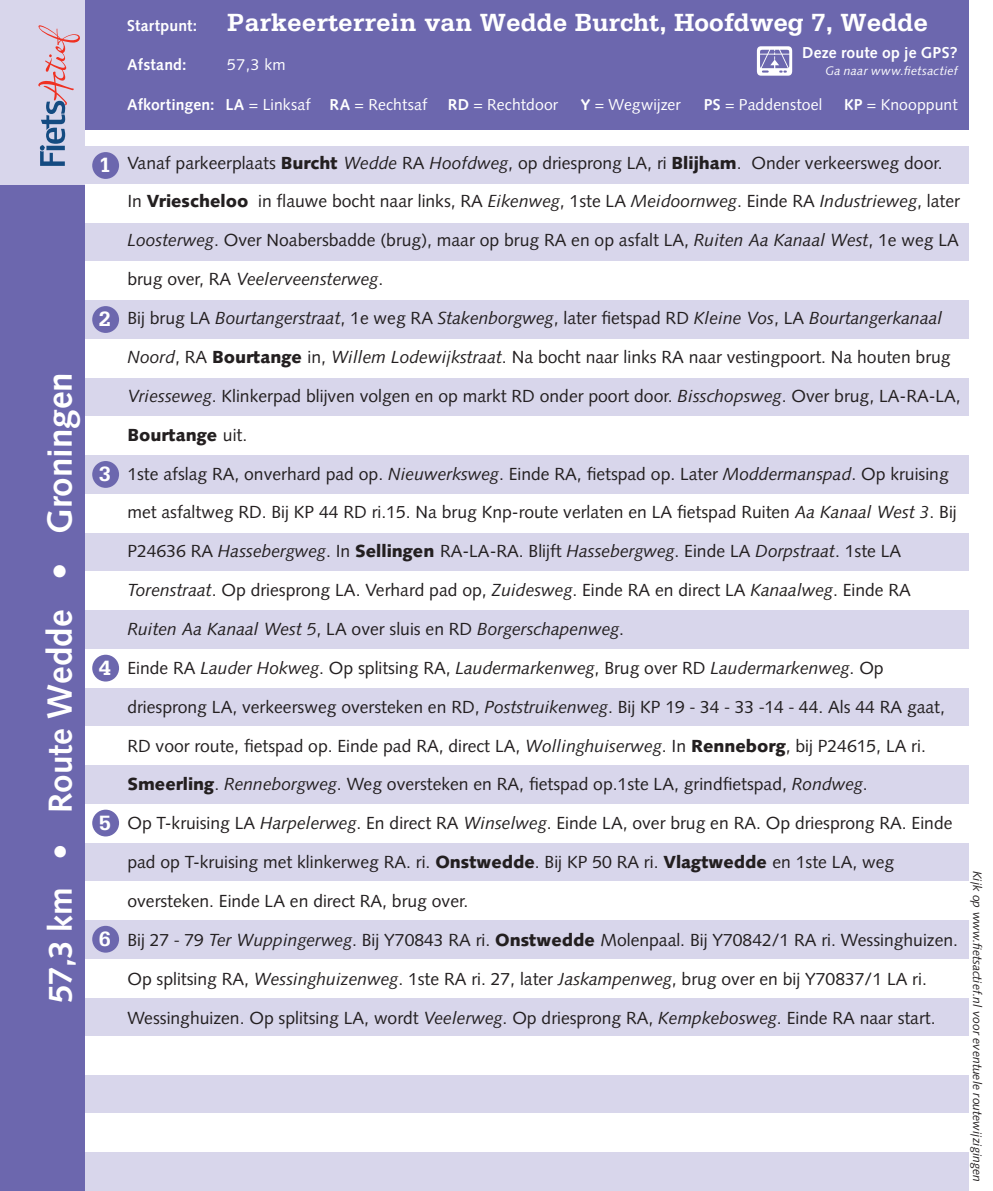
<style>
.page{position:relative;width:993px;height:1191px;background:#fff}
.page>*{position:absolute;margin:0;border:0;box-sizing:border-box;transform-origin:0 0}
.t1{font:700 35px "Syntax LT Std";color:#fff}
.t2{font:700 26.25px "Serifa Std";color:#fff}
.t3{font:700 21.88px "Serifa Std";color:#fff}
.t4{font:17.5px "Syntax LT Std";color:#231f20}
.t5{font:italic 17.5px "Syntax LT Std";color:#231f20}
.t6{font:900 17.5px "Syntax LT Std";color:#231f20}
.t7{font:15.75px "Syntax LT Std";letter-spacing:.005em;color:#fff}
.t8{font:700 15.75px "Syntax LT Std";letter-spacing:.015em;color:#fff}
.t9{font:italic 12.25px "Syntax LT Std";color:#231f20}
.t10{font:italic 12.25px "Syntax LT Std";letter-spacing:.025em;color:#fff}
.s1{font-size:33.25px}
.s2{font-weight:900;font-size:33.25px}
.s3{font-family:"Syntax LT Std";font-size:15.75px}
.s4{font-weight:700}
.s5{font-weight:900}
.s6{font-style:italic}
.s7{font-style:normal}
.s8{font-weight:400}
.s9{font-family:"Myriad Pro"}
</style>
<div class="page">
<div style="left:25px;top:0;width:943px;height:132px;background:#6c67ae"></div>
<div style="left:25px;top:223px;width:943px;height:38px;background:#d8d6eb"></div>
<div style="left:25px;top:300px;width:943px;height:39px;background:#d8d6eb"></div>
<div style="left:25px;top:377px;width:943px;height:39px;background:#d8d6eb"></div>
<div style="left:25px;top:455px;width:943px;height:39px;background:#d8d6eb"></div>
<div style="left:25px;top:532px;width:943px;height:39px;background:#d8d6eb"></div>
<div style="left:25px;top:610px;width:943px;height:38px;background:#d8d6eb"></div>
<div style="left:25px;top:687px;width:943px;height:39px;background:#d8d6eb"></div>
<div style="left:25px;top:765px;width:943px;height:38px;background:#d8d6eb"></div>
<div style="left:25px;top:842px;width:943px;height:39px;background:#d8d6eb"></div>
<div style="left:25px;top:920px;width:943px;height:38px;background:#d8d6eb"></div>
<div style="left:25px;top:997px;width:943px;height:39px;background:#d8d6eb"></div>
<div style="left:25px;top:1074px;width:943px;height:39px;background:#d8d6eb"></div>
<div style="left:25px;top:1152px;width:943px;height:39px;background:#d8d6eb"></div>
<div style="left:25px;top:145px;width:943px;height:39px;background:#d8d6eb"></div>
<div style="left:25px;top:130px;width:943px;height:15px;background:#fff"></div>
<div style="left:92px;top:152px;width:27px;height:27px;background:#6c67ae;border-radius:50%"></div>
<div style="left:92px;top:306px;width:27px;height:27px;background:#6c67ae;border-radius:50%"></div>
<div style="left:92px;top:461px;width:27px;height:27px;background:#6c67ae;border-radius:50%"></div>
<div style="left:92px;top:654px;width:27px;height:27px;background:#6c67ae;border-radius:50%"></div>
<div style="left:92px;top:809px;width:27px;height:27px;background:#6c67ae;border-radius:50%"></div>
<div style="left:92px;top:925px;width:27px;height:27px;background:#6c67ae;border-radius:50%"></div>
<div style="left:0;top:185px;width:84px;height:1005px;background:#6c67ae"></div>
<div style="left:0;top:0;width:84px;height:185px;background:#d8d6eb"></div>
<svg style="left:38px;top:25px;width:42px;height:141px"></svg>
<svg style="left:756px;top:46px;width:35px;height:30px"></svg>
<h1 class="t1" style="left:40px;top:1003px;width:632px;rotate:-90deg"><span class="s1">57,3 km</span> <span class="s2">•</span> <span class="s1">Route</span> Wedde • Groningen</h1>
<p class="t3" style="left:99px;top:152px;width:14px">1</p>
<p class="t3" style="left:99px;top:306px;width:14px">2</p>
<p class="t3" style="left:99px;top:461px;width:14px">3</p>
<p class="t3" style="left:99px;top:654px;width:14px">4</p>
<p class="t3" style="left:99px;top:809px;width:14px">5</p>
<p class="t3" style="left:99px;top:925px;width:14px">6</p>
<h2 class="t2" style="left:127px;top:7px;width:802px"><span class="s3">Startpunt:</span> Parkeerterrein van Wedde Burcht, Hoofdweg 7, Wedde</h2>
<p class="t8" style="left:127px;top:56px;width:61px">Afstand:</p>
<p class="t7" style="left:227px;top:55px;width:60px">57,3 km</p>
<p class="t7" style="left:127px;top:95px;width:301px"><span class="s4">Afkortingen: LA</span> = Linksaf <span class="s4">RA</span> = Rechtsaf</p>
<p class="t7" style="left:447px;top:95px;width:112px"><span class="s4">RD</span> = Rechtdoor</p>
<p class="t7" style="left:580px;top:95px;width:101px"><span class="s4">Y</span> = Wegwijzer</p>
<p class="t7" style="left:703px;top:95px;width:120px"><span class="s4">PS</span> = Paddenstoel</p>
<p class="t7" style="left:843px;top:95px;width:115px"><span class="s4">KP</span> = Knooppunt</p>
<p class="t8" style="left:801px;top:43px;width:157px">Deze route op je GPS?</p>
<p class="t10" style="left:825px;top:64px;width:134px">Ga naar www.fietsactief</p>
<p class="t4" style="left:127px;top:152px;width:816px">Vanaf parkeerplaats <span class="s5">Burcht</span> <span class="s6">Wedde</span> RA <span class="s6">Hoofdweg</span>, op driesprong LA, ri <span class="s5">Blijham</span>. Onder verkeersweg door.</p>
<p class="t4" style="left:127px;top:191px;width:833px">In <span class="s5">Vriescheloo</span> in flauwe bocht naar links, RA <span class="s6">Eikenweg</span>, 1ste LA <span class="s6">Meidoornweg</span>. Einde RA <span class="s6">Industrieweg</span>, later</p>
<p class="t4" style="left:127px;top:230px;width:832px"><span class="s6">Loosterweg</span>. Over Noabersbadde (brug), maar op brug RA en op asfalt LA, <span class="s6">Ruiten Aa Kanaal West</span>, 1e weg LA</p>
<p class="t5" style="left:127px;top:269px;width:257px"><span class="s7">brug over, RA</span> Veelerveensterweg<span class="s7">.</span></p>
<p class="t5" style="left:127px;top:308px;width:816px"><span class="s7">Bij brug LA</span> Bourtangerstraat<span class="s7">, 1e weg RA</span> Stakenborgweg<span class="s7">, later fietspad RD</span> Kleine Vos<span class="s7">, LA</span> Bourtangerkanaal</p>
<p class="t4" style="left:127px;top:346px;width:824px"><span class="s6">Noord</span>, RA <span class="s5">Bourtange</span> in, <span class="s6">Willem Lodewijkstraat</span>. Na bocht naar links RA naar vestingpoort. Na houten brug</p>
<p class="t4" style="left:127px;top:385px;width:834px"><span class="s6">Vriesseweg</span>. Klinkerpad blijven volgen en op markt RD onder poort door. <span class="s6">Bisschopsweg</span>. Over brug, LA-RA-LA,</p>
<p class="t6" style="left:127px;top:424px;width:121px">Bourtange <span class="s8">uit.</span></p>
<p class="t4" style="left:127px;top:463px;width:822px">1ste afslag RA, onverhard pad op. <span class="s6">Nieuwerksweg</span>. Einde RA, fietspad op. Later <span class="s6">Moddermanspad</span>. Op kruising</p>
<p class="t4" style="left:127px;top:502px;width:830px">met asfaltweg RD. Bij KP 44 RD ri.15. Na brug Knp-route verlaten en LA fietspad Ruiten <span class="s6">Aa Kanaal West 3</span>. Bij</p>
<p class="t4" style="left:127px;top:541px;width:775px">P24636 RA <span class="s6">Hassebergweg</span>. In <span class="s5">Sellingen</span> RA-LA-RA. Blijft <span class="s6">Hassebergweg</span>. Einde LA <span class="s6">Dorpstraat</span>. 1ste LA</p>
<p class="t4" style="left:127px;top:579px;width:784px"><span class="s6">Torenstraat</span>. Op driesprong LA. Verhard pad op, <span class="s6">Zuidesweg</span>. Einde RA en direct LA <span class="s6">Kanaalweg</span>. Einde RA</p>
<p class="t5" style="left:127px;top:618px;width:498px">Ruiten Aa Kanaal West 5<span class="s7">, LA over sluis en RD</span> Borgerschapenweg<span class="s7">.</span></p>
<p class="t5" style="left:127px;top:657px;width:757px"><span class="s7">Einde RA</span> Lauder Hokweg<span class="s7">. Op splitsing RA,</span> Laudermarkenweg<span class="s7">, Brug over RD</span> Laudermarkenweg<span class="s7">. Op</span></p>
<p class="t4" style="left:127px;top:696px;width:818px">driesprong LA, verkeersweg oversteken en RD, <span class="s6">Poststruikenweg</span>. Bij KP 19 <span class="s9">-</span> 34 <span class="s9">-</span> 33 <span class="s9">-</span>14 <span class="s9">-</span> 44. Als 44 RA gaat,</p>
<p class="t4" style="left:127px;top:735px;width:799px">RD voor route, fietspad op. Einde pad RA, direct LA, <span class="s6">Wollinghuiserweg</span>. In <span class="s5">Renneborg</span>, bij P24615, LA ri.</p>
<p class="t4" style="left:127px;top:774px;width:741px"><span class="s5">Smeerling</span>. <span class="s6">Renneborgweg</span>. Weg oversteken en RA, fietspad op.1ste LA, grindfietspad, <span class="s6">Rondweg</span>.</p>
<p class="t4" style="left:127px;top:813px;width:826px">Op T-kruising LA <span class="s6">Harpelerweg</span>. En direct RA <span class="s6">Winselweg</span>. Einde LA, over brug en RA. Op driesprong RA. Einde</p>
<p class="t4" style="left:127px;top:851px;width:768px">pad op T-kruising met klinkerweg RA. ri. <span class="s5">Onstwedde</span>. Bij KP 50 RA ri. <span class="s5">Vlagtwedde</span> en 1ste LA, weg</p>
<p class="t4" style="left:127px;top:890px;width:342px">oversteken. Einde LA en direct RA, brug over.</p>
<p class="t4" style="left:127px;top:929px;width:831px">Bij 27 <span class="s9">-</span> 79 <span class="s6">Ter Wuppingerweg</span>. Bij Y70843 RA ri. <span class="s5">Onstwedde</span> Molenpaal. Bij Y70842/1 RA ri. Wessinghuizen.</p>
<p class="t4" style="left:127px;top:968px;width:800px">Op splitsing RA, <span class="s6">Wessinghuizenweg</span>. 1ste RA ri. 27, later <span class="s6">Jaskampenweg</span>, brug over en bij Y70837/1 LA ri.</p>
<p class="t4" style="left:127px;top:1007px;width:809px">Wessinghuizen. Op splitsing LA, wordt <span class="s6">Veelerweg</span>. Op driesprong RA, <span class="s6">Kempkebosweg</span>. Einde RA naar start.</p>
<p class="t9" style="left:984px;top:870px;width:313px;rotate:90deg">Kijk op www.fietsactief.nl voor eventuele routewijzigingen</p>
</div>
